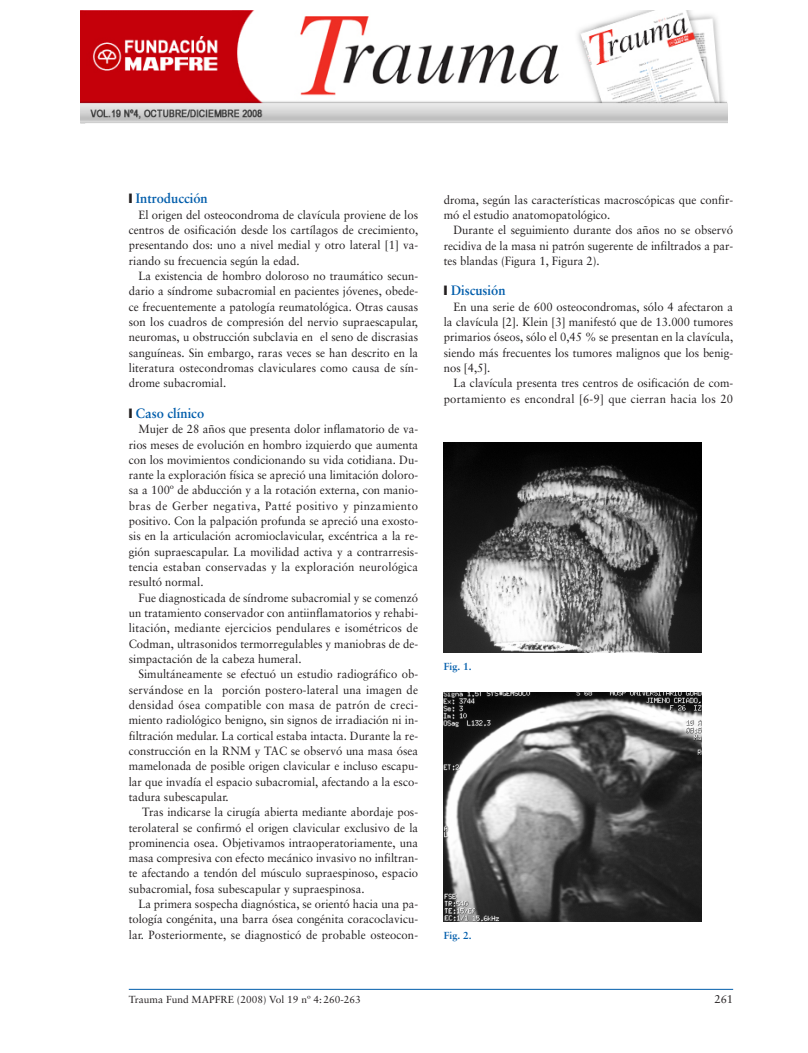
<style>
.page{position:relative;width:808px;height:1053px;background:#fff}
.page>*{position:absolute;margin:0;border:0;box-sizing:border-box;transform-origin:0 0}
.t1{font:700 13.62px "Sabon";color:#015dab;scale:.95 1}
.t2{font:11.88px/15.2px "Sabon";color:#231f20;text-align:justify;scale:.95 1}
.t3{font:11.38px "Sabon";color:#231f20}
.t4{font:10.25px "Sabon";color:#231f20}
.t5{font:700 10.25px "Sabon";color:#015dab}
.s1{color:#231f20}
</style>
<div class="page">
<img style="left:444px;top:443px;width:257px;height:209px">
<img style="left:444px;top:692px;width:257px;height:229px">
<hr style="left:129px;top:988px;width:604px;height:1px;background:#015dab">
<img style="left:81px;top:10px;width:646px;height:113px">
<p class="t1" style="left:129px;top:193px;width:85px"><span class="s1">❙</span> Introducción</p>
<p class="t2" style="left:129px;top:208px;width:306px;text-indent:10px">El origen del osteocondroma de clavícula proviene de los centros de osificación desde los cartílagos de crecimiento, presentando dos: uno a nivel medial y otro lateral [1] va&shy;riando su frecuencia según la edad.</p>
<p class="t2" style="left:129px;top:269px;width:306px;text-indent:10px">La existencia de hombro doloroso no traumático secun&shy;dario a síndrome subacromial en pacientes jóvenes, obede&shy;ce frecuentemente a patología reumatológica. Otras causas son los cuadros de compresión del nervio supraescapular, neuromas, u obstrucción subclavia en el seno de discrasias sanguíneas. Sin embargo, raras veces se han descrito en la literatura ostecondromas claviculares como causa de sín&shy;drome subacromial.</p>
<p class="t1" style="left:129px;top:407px;width:81px"><span class="s1">❙</span> Caso clínico</p>
<p class="t2" style="left:129px;top:422px;width:306px;text-indent:10px">Mujer de 28 años que presenta dolor inflamatorio de va&shy;rios meses de evolución en hombro izquierdo que aumenta con los movimientos condicionando su vida cotidiana. Du&shy;rante la exploración física se apreció una limitación doloro&shy;sa a 100º de abducción y a la rotación externa, con manio&shy;bras de Gerber negativa, Patté positivo y pinzamiento positivo. Con la palpación profunda se apreció una exosto&shy;sis en la articulación acromioclavicular, excéntrica a la re&shy;gión supraescapular. La movilidad activa y a contrarresis&shy;tencia estaban conservadas y la exploración neurológica resultó normal.</p>
<p class="t2" style="left:129px;top:591px;width:306px;text-indent:10px">Fue diagnosticada de síndrome subacromial y se comenzó un tratamiento conservador con antiinflamatorios y rehabi&shy;litación, mediante ejercicios pendulares e isométricos de Codman, ultrasonidos termorregulables y maniobras de de&shy;simpactación de la cabeza humeral.</p>
<p class="t2" style="left:129px;top:667px;width:306px;text-indent:10px">Simultáneamente se efectuó un estudio radiográfico ob&shy;servándose en la porción postero-lateral una imagen de densidad ósea compatible con masa de patrón de creci&shy;miento radiológico benigno, sin signos de irradiación ni in&shy;filtración medular. La cortical estaba intacta. Durante la re&shy;construcción en la RNM y TAC se observó una masa ósea mamelonada de posible origen clavicular e incluso escapu&shy;lar que invadía el espacio subacromial, afectando a la esco&shy;tadura subescapular.</p>
<p class="t2" style="left:129px;top:805px;width:306px;text-indent:14px">Tras indicarse la cirugía abierta mediante abordaje pos&shy;terolateral se confirmó el origen clavicular exclusivo de la prominencia osea. Objetivamos intraoperatoriamente, una masa compresiva con efecto mecánico invasivo no infiltran&shy;te afectando a tendón del músculo supraespinoso, espacio subacromial, fosa subescapular y supraespinosa.</p>
<p class="t2" style="left:129px;top:897px;width:306px;text-indent:10px">La primera sospecha diagnóstica, se orientó hacia una pa&shy;tología congénita, una barra ósea congénita coracoclavicu&shy;lar. Posteriormente, se diagnosticó de probable osteocon-</p>
<p class="t2" style="left:444px;top:193px;width:306px">droma, según las características macroscópicas que confir&shy;mó el estudio anatomopatológico.</p>
<p class="t2" style="left:444px;top:223px;width:306px;text-indent:10px">Durante el seguimiento durante dos años no se observó recidiva de la masa ni patrón sugerente de infiltrados a par&shy;tes blandas (Figura 1, Figura 2).</p>
<p class="t1" style="left:444px;top:285px;width:67px"><span class="s1">❙</span> Discusión</p>
<p class="t2" style="left:444px;top:300px;width:306px;text-indent:10px">En una serie de 600 osteocondromas, sólo 4 afectaron a la clavícula [2]. Klein [3] manifestó que de 13.000 tumores primarios óseos, sólo el 0,45 % se presentan en la clavícula, siendo más frecuentes los tumores malignos que los benig&shy;nos [4,5].</p>
<p class="t2" style="left:444px;top:376px;width:306px;text-align:right">La clavícula presenta tres centros de osificación de com&shy;portamiento es encondral [6-9] que cierran hacia los 20</p>
<p class="t5" style="left:444px;top:662px;width:29px">Fig. 1.</p>
<p class="t5" style="left:444px;top:930px;width:29px">Fig. 2.</p>
<p class="t4" style="left:129px;top:995px;width:233px">Trauma Fund MAPFRE (2008) Vol 19 nº 4:260-263</p>
<p class="t3" style="left:714px;top:994px;width:20px">261</p>
</div>
